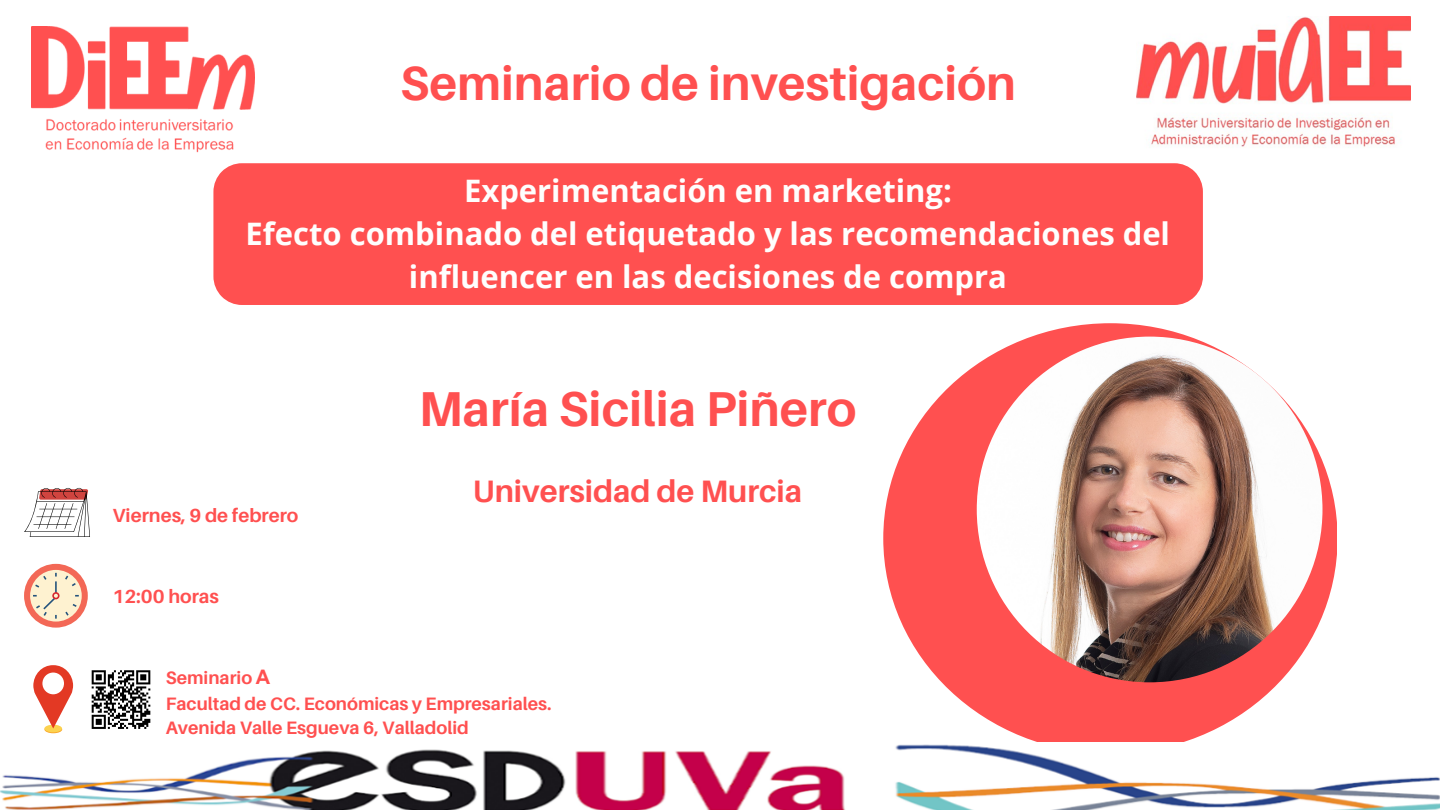
<style>
.page{position:relative;width:1440px;height:810px;background:#fff}
.page>*{position:absolute;margin:0;border:0;box-sizing:border-box;transform-origin:0 0}
.t1{font:700 49px "Aileron";color:#ff5050}
.t2{font:700 48px "Aileron";color:#ff5050}
.t3{font:700 31px/42.8px "Open Sans";color:#fefefd;text-align:center}
.t4{font:700 31px "Aileron";color:#ff5050}
.t5{font:700 19px "Aileron";color:#ff5050}
.t6{font:700 18px/25px "Aileron";color:#ff5050}
.s1{font-family:"Arial";font-size:20px}
</style>
<div class="page">
<img style="left:31px;top:26px;width:224px;height:127px">
<div style="left:883px;top:323px;width:454px;height:430px;background:#ff5050;border-radius:50%"></div>
<img style="left:1137px;top:16px;width:274px;height:131px">
<div style="left:213px;top:163px;width:990px;height:142px;background:#ff5050"></div>
<img style="left:977px;top:337px;width:346px;height:345px;border-radius:50%">
<svg style="left:24px;top:488px;width:66px;height:49px"></svg>
<img style="left:0;top:743px;width:1440px;height:67px">
<div style="left:24px;top:564px;width:64px;height:64px;background:#f36856;border-radius:50%"></div>
<div style="left:30px;top:570px;width:52px;height:52px;background:#fef2d0;border-radius:50%"></div>
<svg style="left:65px;top:574px;width:13px;height:13px"></svg>
<svg style="left:65px;top:595px;width:14px;height:22px"></svg>
<svg style="left:33px;top:573px;width:24px;height:46px"></svg>
<div style="left:52px;top:592px;width:8px;height:7px;border:2px solid #d7282f;border-radius:50%"></div>
<svg style="left:44px;top:726px;width:18px;height:7px"></svg>
<div style="left:44px;top:725px;width:18px;height:7px;background:#fcd24f;border-radius:50%"></div>
<svg style="left:33px;top:665px;width:40px;height:64px"></svg>
<div style="left:42px;top:673px;width:22px;height:21px;background:#fff;border-radius:50%"></div>
<svg style="left:91px;top:670px;width:60px;height:59px"></svg>
<p class="t2" style="left:400px;top:53px;width:617px">Seminario de investigación</p>
<p class="t3" style="left:246px;top:169px;width:926px">Experimentación en marketing:<br>Efecto combinado del etiquetado y las recomendaciones del influencer en las decisiones de compra</p>
<h1 class="t1" style="left:419px;top:379px;width:439px">María Sicilia Piñero</h1>
<p class="t5" style="left:113px;top:503px;width:187px">Viernes, 9 de febrero</p>
<p class="t5" style="left:113px;top:584px;width:108px">12:00 horas</p>
<h2 class="t4" style="left:473px;top:472px;width:331px">Universidad de Murcia</h2>
<p class="t6" style="left:166px;top:665px;width:387px">Seminario <span class="s1">A<br></span>Facultad de CC. Económicas y Empresariales.<br>Avenida Valle Esgueva 6, Valladolid</p>
</div>
